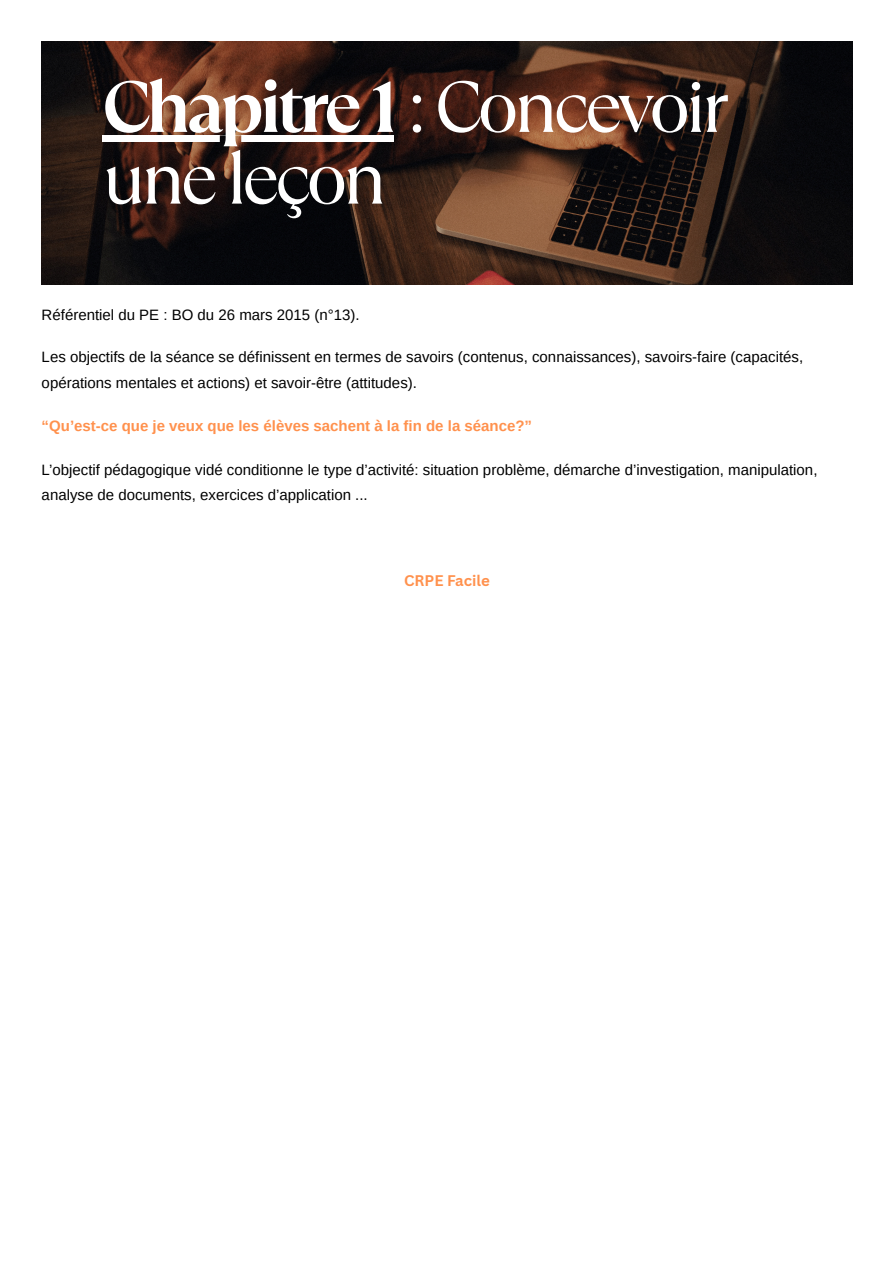
<style>
.page{position:relative;width:894px;height:1263px;background:#fff}
.page>*{position:absolute;margin:0;border:0;box-sizing:border-box;transform-origin:0 0}
.t1{font:72px/71.7px "TT Ramillas";letter-spacing:-.065em;color:#fff}
.t2{font:15px/25.8px "Arimo";color:#000}
.t3{font:700 15px "Arimo";color:#ff914d}
.t4{font:700 15px "Canva Sans";color:#ff914d}
.s1{font-weight:700}
</style>
<div class="page">
<img style="left:42px;top:42px;width:810px;height:243px">
<div style="left:102px;top:136px;width:292px;height:6px;background:#fff"></div>
<p class="t1" style="left:102px;top:71px;width:628px"><span class="s1">Chapitre 1</span> : Concevoir une leçon</p>
<p class="t2" style="left:42px;top:301px;width:319px">Référentiel du PE : BO du 26 mars 2015 (n°13).</p>
<p class="t2" style="left:42px;top:344px;width:762px">Les objectifs de la séance se définissent en termes de savoirs (contenus, connaissances), savoirs-faire (capacités, opérations mentales et actions) et savoir-être (attitudes).</p>
<p class="t3" style="left:42px;top:417px;width:492px">“Qu’est-ce que je veux que les élèves sachent à la fin de la séance?”</p>
<p class="t2" style="left:42px;top:457px;width:777px;line-height:24.8px">L’objectif pédagogique vidé conditionne le type d’activité: situation problème, démarche d’investigation, manipulation, analyse de documents, exercices d’application ...</p>
<h1 class="t4" style="left:404px;top:570px;width:87px">CRPE Facile</h1>
</div>
